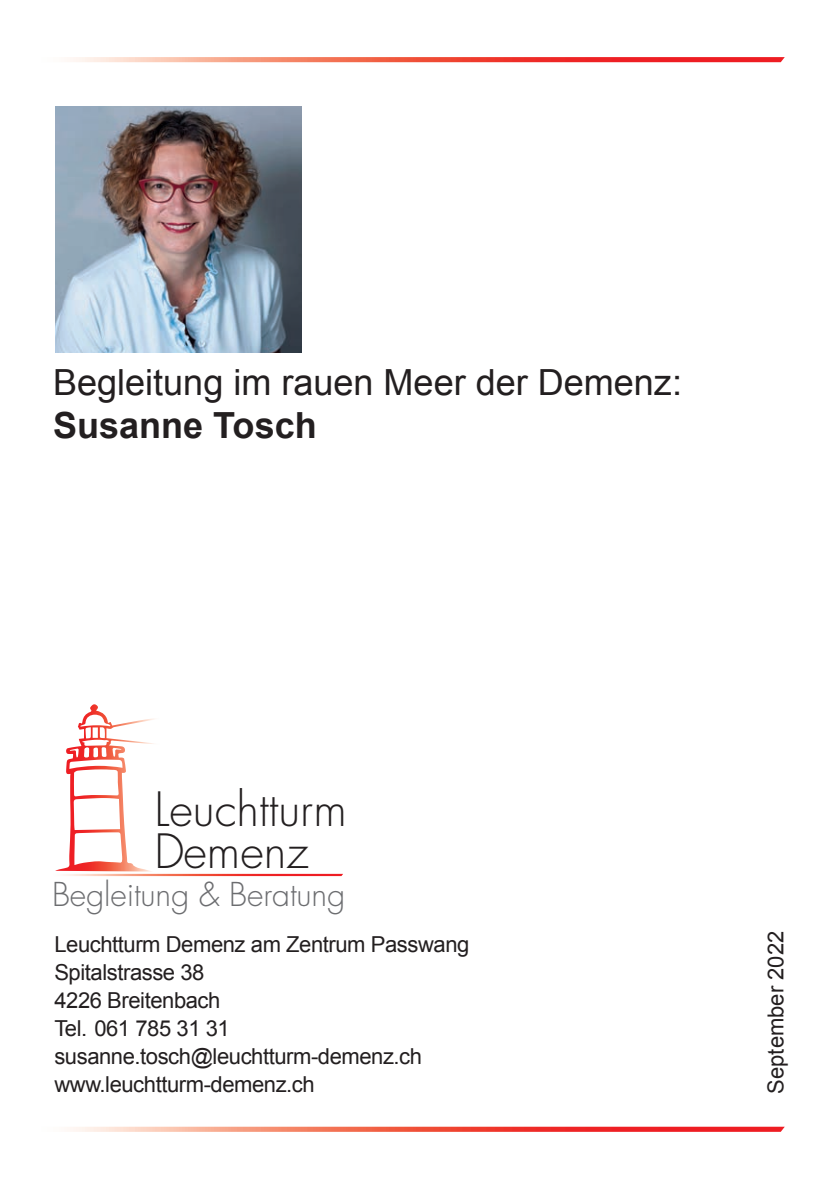
<style>
.page{position:relative;width:840px;height:1191px;background:#fff}
.page>*{position:absolute;margin:0;border:0;box-sizing:border-box;transform-origin:0 0}
.t1{font:300 46px/42px "Futura";color:#231f20}
.t2{font:36px "Arial";color:#231f20}
.t3{font:700 36px "Arial";color:#231f20}
.t4{font:300 32px "Futura";letter-spacing:-.005em;color:#6c6d70}
.t5{font:22px/28px "Arial";letter-spacing:-.02em;color:#231f20}
.t6{font:22px "Arial";color:#231f20}
</style>
<div class="page">
<img style="left:55px;top:106px;width:246px;height:246px">
<img style="left:64px;top:874px;width:279px;height:2px">
<img style="left:55px;top:704px;width:99px;height:167px">
<svg style="left:84px;top:747px;width:23px;height:10px"></svg>
<img style="left:70px;top:57px;width:714px;height:5px">
<img style="left:70px;top:1126px;width:714px;height:5px">
<h2 class="t2" style="left:53px;top:358px;width:630px">Begleitung im rauen Meer der Demenz:</h2>
<h2 class="t3" style="left:53px;top:401px;width:265px">Susanne Tosch</h2>
<h1 class="t1" style="left:154px;top:789px;width:194px">Leuchtturm<br>Demenz</h1>
<h3 class="t4" style="left:52px;top:873px;width:294px">Begleitung &amp; Beratung</h3>
<p class="t5" style="left:54px;top:930px;width:416px">Leuchtturm Demenz am Zentrum Passwang<br>Spitalstrasse 38<br>4226 Breitenbach<br>Tel. 061 785 31 31 susanne.tosch@leuchtturm-demenz.ch www.leuchtturm-demenz.ch</p>
<p class="t6" style="left:760px;top:1093px;width:164px;rotate:-90deg">September 2022</p>
</div>
